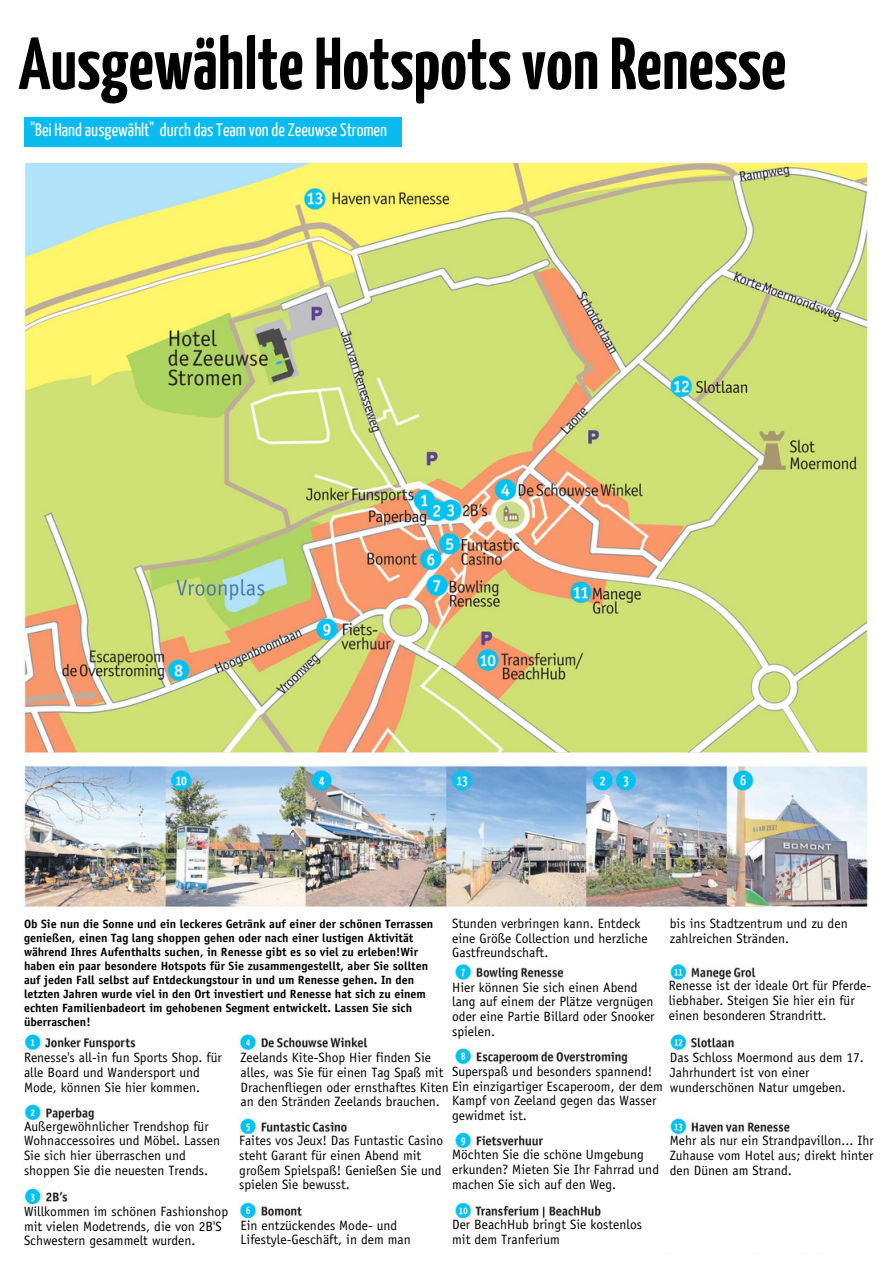
<style>
.page{position:relative;width:894px;height:1264px;background:#fff}
.page>*{position:absolute;margin:0;border:0;box-sizing:border-box;transform-origin:0 0}
.t1{font:700 73.65px "Yanone Kaffeesatz";color:#000}
.t2{font:18px "Yanone Kaffeesatz";color:#fff}
.t3{font:13.5px/14.7px "Officina Sans Std";color:#000}
.t4{font:700 12px/14px "Officina Sans Std";color:#000}
</style>
<div class="page">
<img style="left:23px;top:162px;width:845px;height:1056px">
<div style="left:24px;top:117px;width:377px;height:29px;background:#0bbaef"></div>
<div style="left:24px;top:918px;width:423px;height:109px;background:#fff"></div>
<div style="left:24px;top:1050px;width:201px;height:45px;background:#fff"></div>
<div style="left:24px;top:1121px;width:209px;height:54px;background:#fff"></div>
<div style="left:24px;top:1204px;width:209px;height:49px;background:#fff"></div>
<div style="left:235px;top:1050px;width:210px;height:59px;background:#fff"></div>
<div style="left:235px;top:1134px;width:210px;height:59px;background:#fff"></div>
<div style="left:450px;top:918px;width:210px;height:41px;background:#fff"></div>
<div style="left:450px;top:980px;width:210px;height:63px;background:#fff"></div>
<div style="left:450px;top:1063px;width:210px;height:63px;background:#fff"></div>
<div style="left:450px;top:1148px;width:210px;height:50px;background:#fff"></div>
<div style="left:668px;top:918px;width:210px;height:41px;background:#fff"></div>
<div style="left:669px;top:980px;width:210px;height:47px;background:#fff"></div>
<div style="left:668px;top:1050px;width:210px;height:59px;background:#fff"></div>
<div style="left:669px;top:1134px;width:210px;height:104px;background:#fff"></div>
<h1 class="t1" style="left:18px;top:35px;width:769px">AusgewählteHotspotsvonRenesse</h1>
<h2 class="t2" style="left:30px;top:122px;width:358px">"Bei Hand ausgewählt" durch das Team von de Zeeuwse Stromen</h2>
<p class="t3" style="left:452px;top:917px;width:197px">Stunden verbringen kann. Entdeck eine Größe Collection und herzliche<br>Gastfreundschaft.</p>
<p class="t3" style="left:452px;top:981px;width:204px">Hier können Sie sich einen Abend lang auf einem der Plätze vergnügen oder eine Partie Billard oder Snooker spielen.</p>
<p class="t3" style="left:452px;top:1058px;width:205px;line-height:29.2px">Superspaß und besonders spannend!<br>Kampf von Zeeland gegen das Wasser</p>
<p class="t3" style="left:452px;top:1109px;width:76px">gewidmet ist.</p>
<p class="t3" style="left:452px;top:1148px;width:208px">Möchten Sie die schöne Umgebung erkunden? Mieten Sie Ihr Fahrrad und machen Sie sich auf den Weg.</p>
<p class="t3" style="left:452px;top:1218px;width:191px">Der BeachHub bringt Sie kostenlos mit dem Tranferium</p>
<p class="t3" style="left:669px;top:917px;width:179px">bis ins Stadtzentrum und zu den zahlreichen Stränden.</p>
<p class="t3" style="left:668px;top:979px;width:204px">Renesse ist der ideale Ort für Pferde&shy;liebhaber. Steigen Sie hier ein für einen besonderen Strandritt.</p>
<p class="t3" style="left:669px;top:1051px;width:195px">Das Schloss Moermond aus dem 17.<br>Jahrhundert ist von einer wunderschönen Natur umgeben.</p>
<p class="t4" style="left:24px;top:918px;width:410px">Ob Sie nun die Sonne und ein leckeres Getränk auf einer der schönen Terrassen genießen, einen Tag lang shoppen gehen oder nach einer lustigen Aktivität während Ihres Aufenthalts suchen, in Renesse gibt es so viel zu erleben!Wir haben ein paar besondere Hotspots für Sie zusammengestellt, aber Sie sollten auf jeden Fall selbst auf Entdeckungstour in und um Renesse gehen. In den letzten Jahren wurde viel in den Ort investiert und Renesse hat sich zu einem echten Familienbadeort im gehobenen Segment entwickelt. Lassen Sie sich überraschen!</p>
<p class="t3" style="left:24px;top:1051px;width:199px">Renesse's all-in fun Sports Shop. für alle Board und Wandersport und<br>Mode, können Sie hier kommen.</p>
<p class="t3" style="left:24px;top:1120px;width:197px">Außergewöhnlicher Trendshop für Wohnaccessoires und Möbel. Lassen Sie sich hier überraschen und shoppen Sie die neuesten Trends.</p>
<p class="t3" style="left:24px;top:1205px;width:205px">Willkommen im schönen Fashionshop mit vielen Modetrends, die von 2B'S<br>Schwestern gesammelt wurden.</p>
<p class="t3" style="left:240px;top:1051px;width:423px">Zeelands Kite-Shop Hier finden Sie<br>alles, was Sie für einen Tag Spaß mit<br>Drachenfliegen oder ernsthaftes Kiten Ein einzigartiger Escaperoom, der dem an den Stränden Zeelands brauchen.</p>
<p class="t3" style="left:239px;top:1134px;width:205px">Faites vos Jeux! Das Funtastic Casino steht Garant für einen Abend mit großem Spielspaß! Genießen Sie und spielen Sie bewusst.</p>
<p class="t3" style="left:240px;top:1219px;width:172px">Ein entzückendes Mode- und<br>Lifestyle-Geschäft, in dem man</p>
<p class="t3" style="left:669px;top:1134px;width:205px;text-align:justify">Mehr als nur ein Strandpavillon... Ihr Zuhause vom Hotel aus; direkt hinter den Dünen am Strand.</p>
</div>
